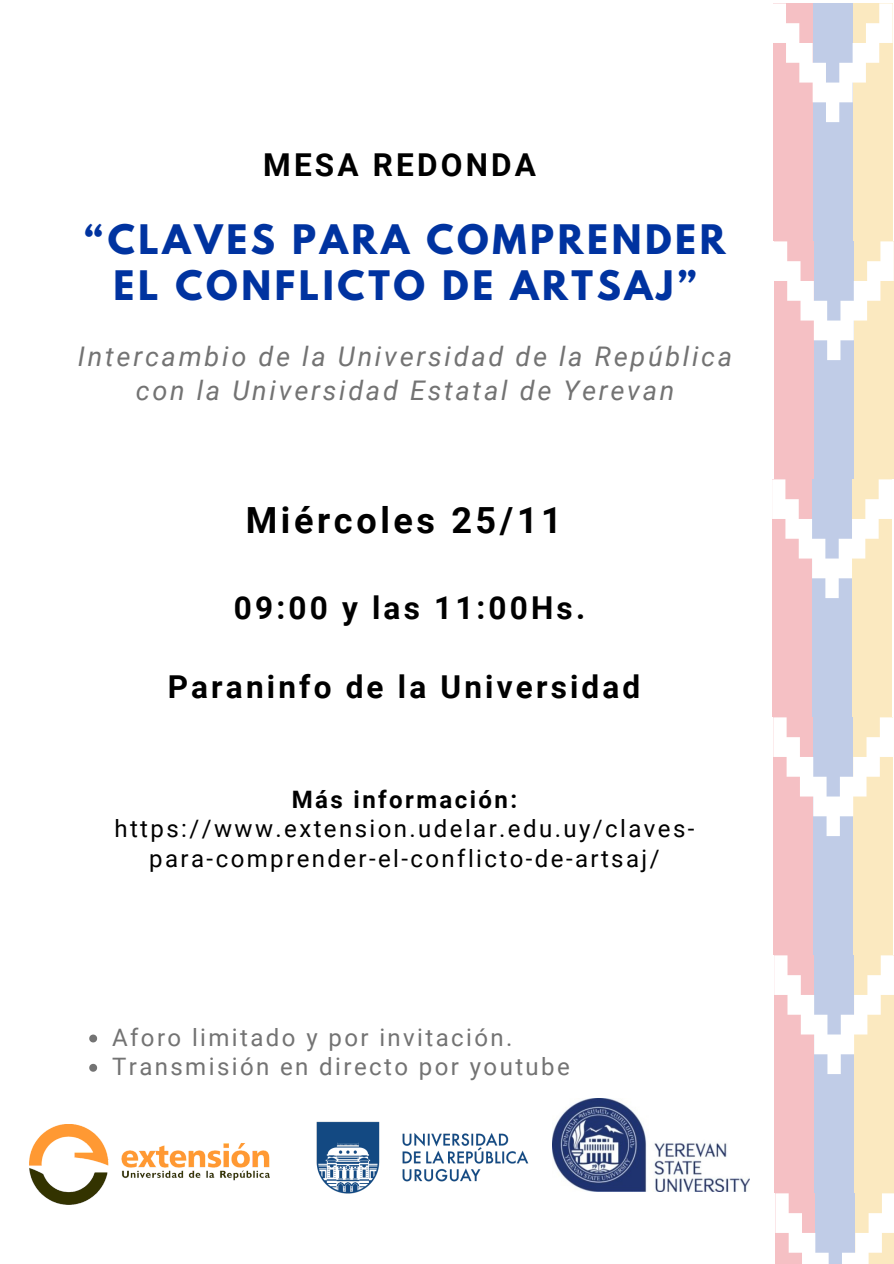
<style>
.page{position:relative;width:894px;height:1264px;background:#fff}
.page>*{position:absolute;margin:0;border:0;box-sizing:border-box;transform-origin:0 0}
.t1{font:700 36px/45px "League Spartan";letter-spacing:.1em;color:#0033a0;text-align:center}
.t2{font:700 36px "Roboto";letter-spacing:.1em;color:#000}
.t3{font:700 31.5px "Roboto";letter-spacing:.1em;color:#000}
.t4{font:italic 27px/33.8px "Roboto";letter-spacing:.1em;color:#737373;text-align:center}
.t5{font:24px/29.2px "Roboto";letter-spacing:.1em;color:#000;text-align:center}
.t6{font:24px/29.2px "Roboto";letter-spacing:.1em;color:#737373}
.t7{font:700 24px "Roboto";letter-spacing:.1em;color:#000}
</style>
<div class="page">
<img style="left:316px;top:1121px;width:213px;height:73px">
<img style="left:29px;top:1124px;width:240px;height:80px">
<img style="left:552px;top:1098px;width:197px;height:93px">
<div style="left:772px;top:3px;width:40px;height:238px;background:#f5c0c4"></div>
<div style="left:812px;top:3px;width:40px;height:238px;background:#c0cce7"></div>
<div style="left:852px;top:3px;width:39px;height:238px;background:#fbe9c0"></div>
<svg style="left:772px;top:3px;width:119px;height:119px"></svg>
<div style="left:773px;top:241px;width:40px;height:238px;background:#f5c0c4"></div>
<div style="left:813px;top:241px;width:40px;height:238px;background:#c0cce7"></div>
<div style="left:853px;top:241px;width:40px;height:238px;background:#fbe9c0"></div>
<svg style="left:773px;top:241px;width:120px;height:119px"></svg>
<div style="left:771px;top:479px;width:40px;height:237px;background:#f5c0c4"></div>
<div style="left:811px;top:479px;width:40px;height:237px;background:#c0cce7"></div>
<div style="left:851px;top:479px;width:40px;height:237px;background:#fbe9c0"></div>
<svg style="left:771px;top:479px;width:120px;height:119px"></svg>
<div style="left:773px;top:717px;width:40px;height:237px;background:#f5c0c4"></div>
<div style="left:813px;top:717px;width:39px;height:237px;background:#c0cce7"></div>
<div style="left:852px;top:717px;width:40px;height:237px;background:#fbe9c0"></div>
<svg style="left:773px;top:717px;width:119px;height:119px"></svg>
<div style="left:774px;top:955px;width:39px;height:237px;background:#f5c0c4"></div>
<div style="left:813px;top:955px;width:40px;height:237px;background:#c0cce7"></div>
<div style="left:853px;top:955px;width:40px;height:237px;background:#fbe9c0"></div>
<svg style="left:774px;top:955px;width:119px;height:119px"></svg>
<svg style="left:775px;top:1193px;width:118px;height:70px"></svg>
<svg style="left:89px;top:1034px;width:8px;height:8px"></svg>
<svg style="left:89px;top:1063px;width:8px;height:8px"></svg>
<h2 class="t3" style="left:263px;top:146px;width:274px">MESA REDONDA</h2>
<h1 class="t1" style="left:85px;top:222px;width:642px">“CLAVES PARA COMPRENDER<br>EL CONFLICTO DE ARTSAJ”</h1>
<p class="t4" style="left:78px;top:340px;width:655px">Intercambio de la Universidad de la República con la Universidad Estatal de Yerevan</p>
<h1 class="t2" style="left:246px;top:500px;width:317px">Miércoles 25/11</h1>
<h2 class="t3" style="left:234px;top:589px;width:352px">09:00 y las 11:00Hs.</h2>
<h2 class="t3" style="left:168px;top:668px;width:474px">Paraninfo de la Universidad</h2>
<p class="t7" style="left:291px;top:785px;width:227px">Más información:</p>
<p class="t5" style="left:114px;top:814px;width:581px">https://www.extension.udelar.edu.uy/claves&shy;para-comprender-el-conflicto-de-artsaj/</p>
<p class="t6" style="left:112px;top:1022px;width:459px">Aforo limitado y por invitación.<br>Transmisión en directo por youtube</p>
</div>
